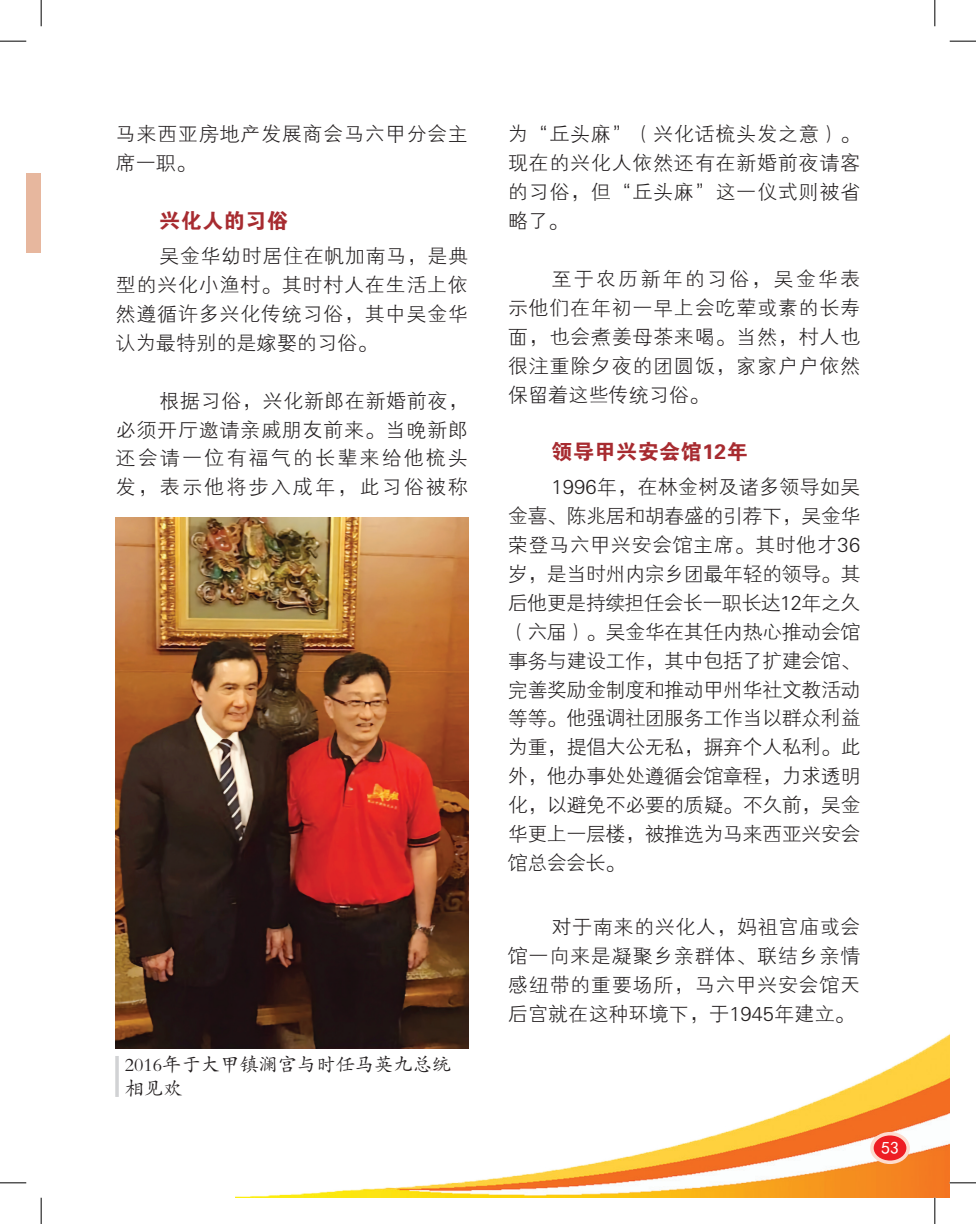
<style>
.page{position:relative;width:976px;height:1224px;background:#fff}
.page>*{position:absolute;margin:0;border:0;box-sizing:border-box;transform-origin:0 0}
.t1{font:21px "FZDHTK GBK1 0";letter-spacing:.025em;color:#a72b30}
.t2{font:20.12px/28.9px "FZXH1 K GBK1 0";letter-spacing:.03em;color:#231f20;text-align:justify}
.t3{font:19.25px/23.1px "FZKTK GBK1 0";color:#231f20}
.t4{font:17.5px "Sim Hei";color:#fff}
</style>
<div class="page">
<img style="left:235px;top:1020px;width:714px;height:177px">
<div style="left:871px;top:1133px;width:36px;height:29px;background:#ee1d23;border-radius:50%"></div>
<div style="left:869px;top:1131px;width:40px;height:32px;border:4px solid #fddcce;border-radius:50%"></div>
<div style="left:26px;top:173px;width:15px;height:79px;background:#e7b79e"></div>
<img style="left:116px;top:517px;width:352px;height:531px">
<hr style="left:115px;top:1055px;width:4px;height:41px;background:#dadbdd">
<svg style="left:0;top:41px;width:26px;height:1px"></svg>
<svg style="left:949px;top:41px;width:26px;height:1px"></svg>
<svg style="left:0;top:1182px;width:26px;height:1px"></svg>
<svg style="left:949px;top:1182px;width:26px;height:1px"></svg>
<svg style="left:41px;top:0;width:1px;height:26px"></svg>
<svg style="left:41px;top:1197px;width:1px;height:26px"></svg>
<svg style="left:934px;top:0;width:1px;height:26px"></svg>
<svg style="left:934px;top:1197px;width:1px;height:26px"></svg>
<p class="t2" style="left:116px;top:121px;width:354px">马来西亚房地产发展商会马六甲分会主席一职。</p>
<p class="t1" style="left:159px;top:209px;width:130px">兴化人的习俗</p>
<p class="t2" style="left:116px;top:242px;width:354px;text-indent:44px">吴金华幼时居住在帆加南马，是典型的兴化小渔村。其时村人在生活上依然遵循许多兴化传统习俗，其中吴金华认为最特别的是嫁娶的习俗。</p>
<p class="t2" style="left:116px;top:387px;width:354px;text-indent:44px">根据习俗，兴化新郎在新婚前夜，必须开厅邀请亲戚朋友前来。当晚新郎还会请一位有福气的长辈来给他梳头发，表示他将步入成年，此习俗被称</p>
<p class="t3" style="left:125px;top:1053px;width:328px">2016年于大甲镇澜宫与时任马英九总统相见欢</p>
<p class="t2" style="left:507px;top:121px;width:354px">为“丘头麻”（兴化话梳头发之意）。现在的兴化人依然还有在新婚前夜请客的习俗，但“丘头麻”这一仪式则被省略了。</p>
<p class="t2" style="left:507px;top:265px;width:354px;text-indent:44px">至于农历新年的习俗，吴金华表示他们在年初一早上会吃荤或素的长寿面，也会煮姜母茶来喝。当然，村人也很注重除夕夜的团圆饭，家家户户依然保留着这些传统习俗。</p>
<p class="t1" style="left:551px;top:440px;width:198px">领导甲兴安会馆12年</p>
<p class="t2" style="left:507px;top:473px;width:354px;text-indent:44px">1996年，在林金树及诸多领导如吴金喜、陈兆居和胡春盛的引荐下，吴金华荣登马六甲兴安会馆主席。其时他才36岁，是当时州内宗乡团最年轻的领导。其后他更是持续担任会长一职长达12年之久（六届）。吴金华在其任内热心推动会馆事务与建设工作，其中包括了扩建会馆、完善奖励金制度和推动甲州华社文教活动等等。他强调社团服务工作当以群众利益为重，提倡大公无私，摒弃个人私利。此外，他办事处处遵循会馆章程，力求透明化，以避免不必要的质疑。不久前，吴金华更上一层楼，被推选为马来西亚兴安会馆总会会长。</p>
<p class="t2" style="left:507px;top:912px;width:354px;text-indent:44px">对于南来的兴化人，妈祖宫庙或会馆一向来是凝聚乡亲群体、联结乡亲情感纽带的重要场所，马六甲兴安会馆天后宫就在这种环境下，于1945年建立。</p>
<p class="t4" style="left:881px;top:1139px;width:19px">53</p>
</div>
